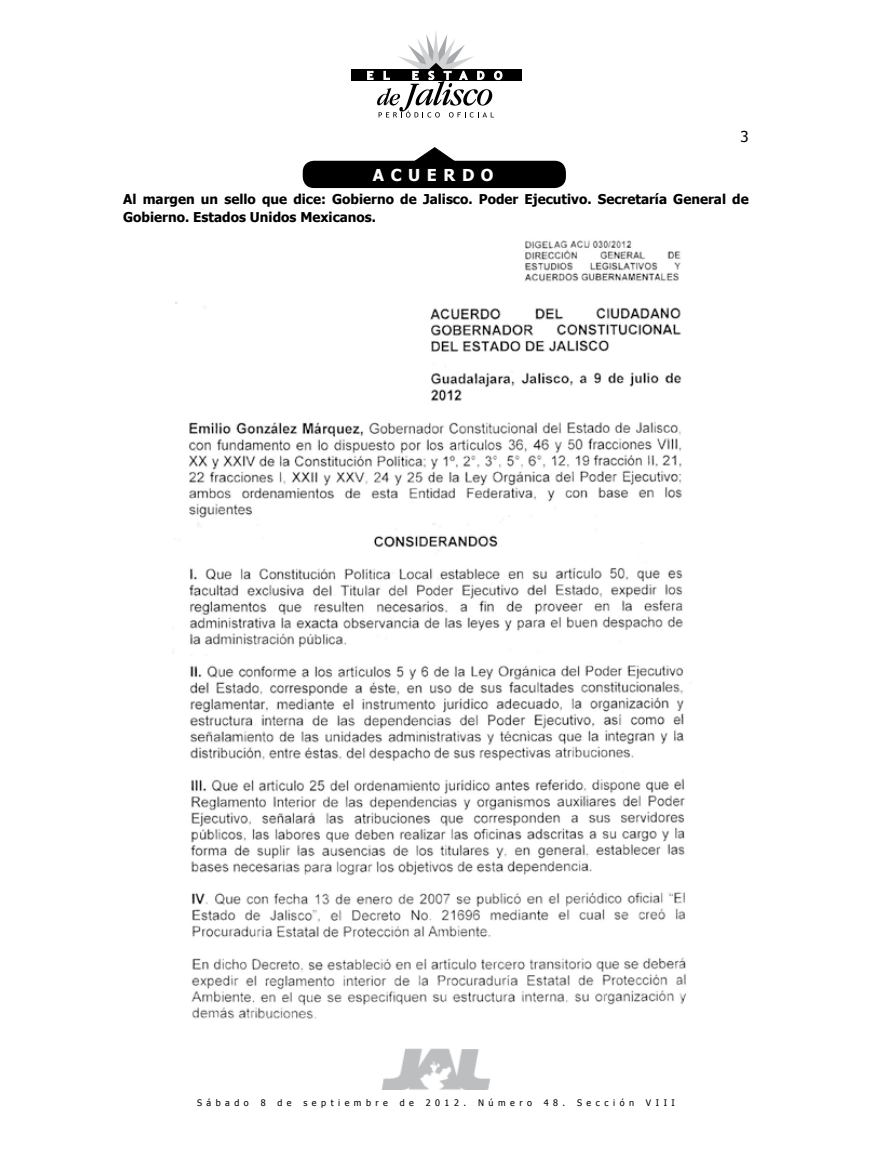
<style>
.page{position:relative;width:872px;height:1149px;background:#fff}
.page>*{position:absolute;margin:0;border:0;box-sizing:border-box;transform-origin:0 0}
.t1{font:700 16.35px "Tahoma";letter-spacing:.4em;color:#fff}
.t2{font:15px "Tahoma";color:#000}
.t3{font:700 13.5px/18px "Tahoma";color:#000}
.t4{font:9px "Tahoma";letter-spacing:.5em;color:#000}
</style>
<div class="page">
<img style="left:382px;top:1048px;width:109px;height:41px">
<div style="left:350px;top:69px;width:171px;height:12px;background:#000"></div>
<svg style="left:367px;top:31px;width:135px;height:86px"></svg>
<div style="left:303px;top:161px;width:262px;height:26px;background:#000;border-radius:10px"></div>
<div style="left:303px;top:161px;width:263px;height:27px;border:2px solid #000;border-radius:10px"></div>
<svg style="left:413px;top:147px;width:43px;height:15px"></svg>
<img style="left:172px;top:240px;width:519px;height:779px">
<p class="t2" style="left:740px;top:126px;width:10px">3</p>
<p class="t1" style="left:373px;top:163px;width:122px">ACUERDO</p>
<p class="t3" style="left:123px;top:189px;width:627px">Al margen un sello que dice: Gobierno de Jalisco. Poder Ejecutivo. Secretaría General de<br>Gobierno. Estados Unidos Mexicanos.</p>
<p class="t4" style="left:197px;top:1095px;width:53px">Sábado</p>
<p class="t4" style="left:261px;top:1095px;width:6px">8</p>
<p class="t4" style="left:277px;top:1095px;width:16px">d e</p>
<p class="t4" style="left:303px;top:1095px;width:86px">septiembre</p>
<p class="t4" style="left:400px;top:1095px;width:16px">d e</p>
<p class="t4" style="left:426px;top:1095px;width:42px">2012.</p>
<p class="t4" style="left:478px;top:1095px;width:55px">Número</p>
<p class="t4" style="left:544px;top:1095px;width:92px">48. Sección</p>
<p class="t4" style="left:646px;top:1095px;width:30px">VIII</p>
</div>
